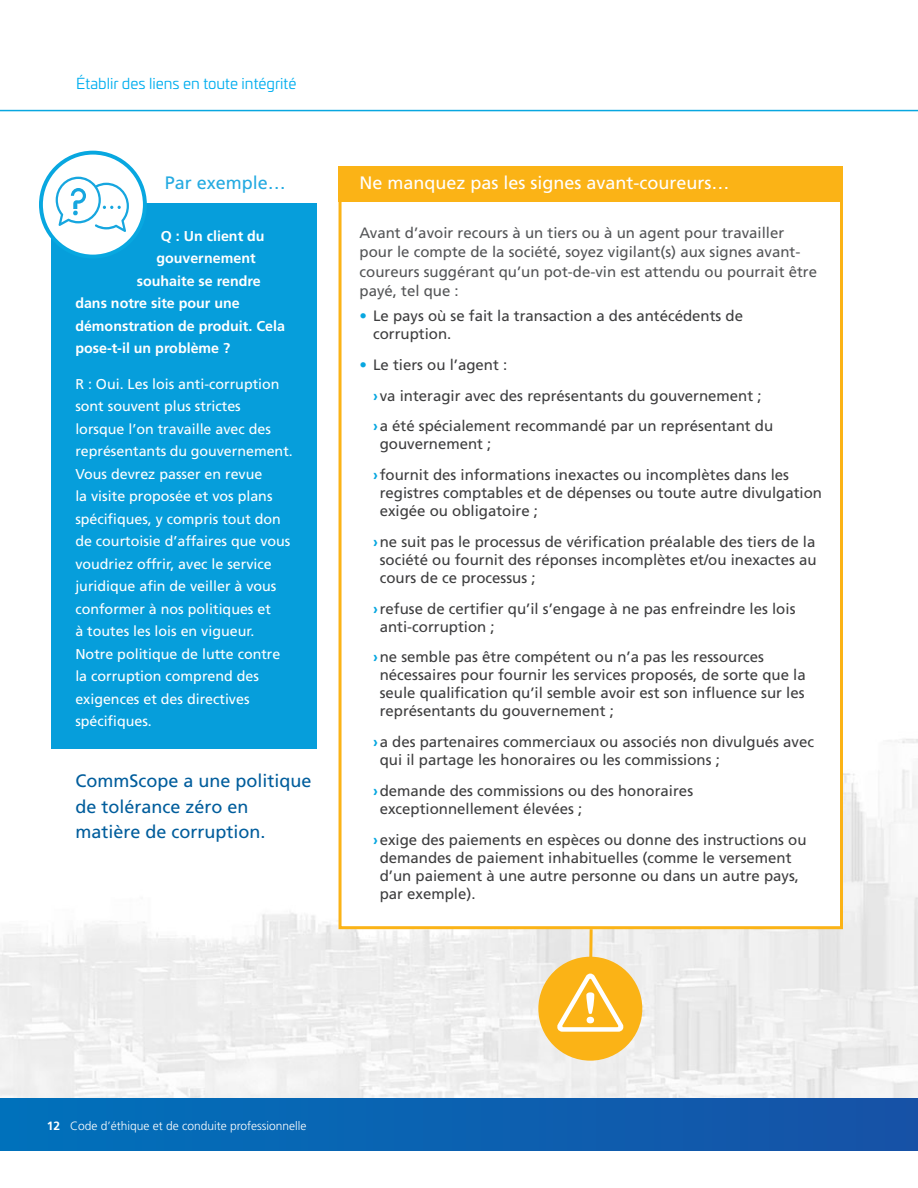
<style>
.page{position:relative;width:918px;height:1188px;background:#fff}
.page>*{position:absolute;margin:0;border:0;box-sizing:border-box;transform-origin:0 0}
.Sidebar_text{font:18px/25.5px "Frutiger LT Pro";color:#005d9c}
.Main_Heading_repeat{font:18px "Frutiger LT Pro";color:#fff}
.Sidebar_text-2{font:18px "Frutiger LT Pro";color:#24aae1}
.t1{font:15px/18px "Frutiger LT Pro";color:#3e3e3f}
.Body_Frutiger_Medium{font:15px/19.5px "Frutiger LT Pro";color:#545557}
.Main_Heading_repeat-2{font:15px "Univia Pro";color:#00aeef}
.Body_Copy{font:14.25px/22.5px "Frutiger LT Pro";color:#fff}
.Body_Copy-2{font:700 14.25px "Frutiger LT Pro";color:#fff}
.t2{font:300 12px "Frutiger LT Pro";color:#fff}
.s1{color:#08a7e0}
.s2{font-weight:700;color:#08a7e0}
.s3{font-weight:700}
</style>
<div class="page">
<img style="left:0;top:614px;width:918px;height:485px">
<div style="left:0;top:1099px;width:918px;height:51px;background:linear-gradient(to right,#0071bb,#1751a6)"></div>
<hr style="left:0;top:110px;width:918px;height:1px;background:#08a7e0">
<div style="left:52px;top:203px;width:265px;height:545px;background:#069edb"></div>
<div style="left:41px;top:153px;width:104px;height:104px;background:#fff;border-radius:50%"></div>
<div style="left:39px;top:151px;width:108px;height:108px;border:4px solid #08a7e0;border-radius:50%"></div>
<div style="left:339px;top:199px;width:504px;height:730px;background:#fff;border:3px solid #fbb316"></div>
<div style="left:339px;top:166px;width:504px;height:35px;background:#fbb316"></div>
<svg style="left:589px;top:929px;width:4px;height:28px"></svg>
<div style="left:538px;top:957px;width:104px;height:104px;background:#fbb316;border-radius:50%"></div>
<svg style="left:56px;top:177px;width:73px;height:55px"></svg>
<svg style="left:557px;top:974px;width:67px;height:58px"></svg>
<div style="left:587px;top:1017px;width:7px;height:6px;background:#fff;border-radius:50%"></div>
<p class="Main_Heading_repeat-2" style="left:76px;top:72px;width:222px">Établir des liens en toute intégrité</p>
<p class="Sidebar_text-2" style="left:165px;top:172px;width:123px">Par exemple…</p>
<p class="Body_Copy-2" style="left:161px;top:227px;width:105px">Q : Un client du</p>
<p class="Body_Copy-2" style="left:156px;top:250px;width:101px">gouvernement</p>
<p class="Body_Copy-2" style="left:137px;top:272px;width:125px">souhaite se rendre</p>
<p class="Body_Copy-2" style="left:75px;top:295px;width:166px">dans notre site pour une</p>
<p class="Body_Copy-2" style="left:75px;top:317px;width:211px">démonstration de produit. Cela</p>
<p class="Body_Copy-2" style="left:75px;top:340px;width:156px">pose-t-il un problème ?</p>
<p class="Body_Copy" style="left:75px;top:372px;width:219px">R : Oui. Les lois anti-corruption sont souvent plus strictes lorsque l’on travaille avec des représentants du gouvernement.<br>Vous devrez passer en revue<br>la visite proposée et vos plans spécifiques, y compris tout don de courtoisie d’affaires que vous voudriez offrir, avec le service juridique afin de veiller à vous conformer à nos politiques et<br>à toutes les lois en vigueur.<br>Notre politique de lutte contre la corruption comprend des exigences et des directives spécifiques.</p>
<p class="Sidebar_text" style="left:76px;top:768px;width:238px">CommScope a une politique de tolérance zéro en matière de corruption.</p>
<p class="Main_Heading_repeat" style="left:360px;top:172px;width:372px">Ne manquez pas les signes avant-coureurs…</p>
<p class="Body_Frutiger_Medium" style="left:360px;top:223px;width:459px">Avant d’avoir recours à un tiers ou à un agent pour travailler pour le compte de la société, soyez vigilant(s) aux signes avant&shy;coureurs suggérant qu’un pot-de-vin est attendu ou pourrait être payé, tel que :</p>
<p class="t1" style="left:373px;top:307px;width:372px;text-indent:-14px"><span class="s1">•</span> Le pays où se fait la transaction a des antécédents de corruption.</p>
<p class="t1" style="left:360px;top:356px;width:149px"><span class="s1">•</span> Le tiers ou l’agent :</p>
<p class="t1" style="left:373px;top:386px;width:390px"><span class="s2">›</span>va interagir avec des représentants du gouvernement ;</p>
<p class="t1" style="left:380px;top:417px;width:395px;text-indent:-7px"><span class="s2">›</span>a été spécialement recommandé par un représentant du gouvernement ;</p>
<p class="t1" style="left:380px;top:466px;width:444px;text-indent:-7px"><span class="s2">›</span>fournit des informations inexactes ou incomplètes dans les registres comptables et de dépenses ou toute autre divulgation exigée ou obligatoire ;</p>
<p class="t1" style="left:380px;top:533px;width:438px;text-align:justify;text-indent:-7px"><span class="s2">›</span>ne suit pas le processus de vérification préalable des tiers de la société ou fournit des réponses incomplètes et/ou inexactes au cours de ce processus ;</p>
<p class="t1" style="left:380px;top:599px;width:417px;text-indent:-7px"><span class="s2">›</span>refuse de certifier qu’il s’engage à ne pas enfreindre les lois anti-corruption ;</p>
<p class="t1" style="left:380px;top:648px;width:427px;text-indent:-7px"><span class="s2">›</span>ne semble pas être compétent ou n’a pas les ressources nécessaires pour fournir les services proposés, de sorte que la seule qualification qu’il semble avoir est son influence sur les représentants du gouvernement ;</p>
<p class="t1" style="left:380px;top:733px;width:436px;text-indent:-7px"><span class="s2">›</span>a des partenaires commerciaux ou associés non divulgués avec qui il partage les honoraires ou les commissions ;</p>
<p class="t1" style="left:380px;top:782px;width:315px;text-indent:-7px"><span class="s2">›</span>demande des commissions ou des honoraires exceptionnellement élevées ;</p>
<p class="t1" style="left:380px;top:830px;width:428px;text-indent:-7px"><span class="s2">›</span>exige des paiements en espèces ou donne des instructions ou demandes de paiement inhabituelles (comme le versement d’un paiement à une autre personne ou dans un autre pays, par exemple).</p>
<p class="t2" style="left:47px;top:1118px;width:261px"><span class="s3">12</span> Code d’éthique et de conduite professionnelle</p>
</div>
